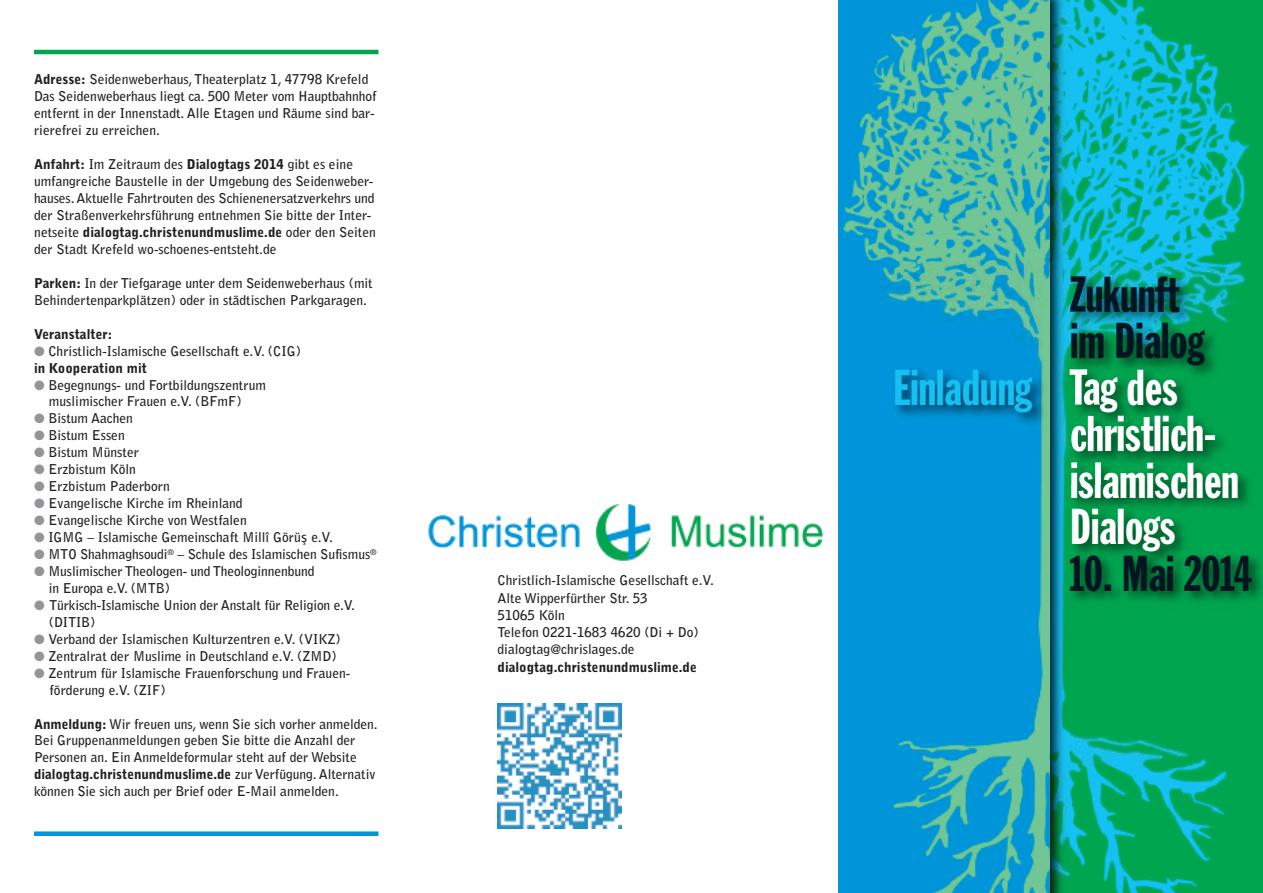
<style>
.page{position:relative;width:1263px;height:893px;background:#fff}
.page>*{position:absolute;margin:0;border:0;box-sizing:border-box;transform-origin:0 0}
.t1{font:49.5px/46.5px "Franklin Gothic Extra Cond";color:#fff}
.t2{font:49.5px/46.5px "Franklin Gothic Extra Cond";color:#001522}
.t3{font:49.5px "Franklin Gothic Extra Cond";color:#15c0f2}
.t4{font:700 13.5px/17px "Bell Gothic";color:#231f20}
.t5{font:900 13.5px "Bell Gothic";color:#231f20}
.s1{font-weight:900}
.s2{color:#939598}
.s3{font-family:"Lucida Grande";font-weight:400}
</style>
<div class="page">
<img style="left:1069px;top:0;width:194px;height:893px">
<img style="left:838px;top:0;width:231px;height:893px">
<img style="left:1045px;top:265px;width:218px;height:500px">
<img style="left:838px;top:261px;width:212px;height:223px">
<img style="left:1050px;top:261px;width:51px;height:4px">
<img style="left:1070px;top:276px;width:31px;height:36px">
<img style="left:1071px;top:323px;width:30px;height:36px">
<img style="left:1069px;top:369px;width:32px;height:41px">
<img style="left:1071px;top:416px;width:30px;height:35px">
<img style="left:1071px;top:462px;width:30px;height:22px">
<img style="left:497px;top:704px;width:125px;height:125px">
<hr style="left:34px;top:50px;width:344px;height:4px;background:#00a54f">
<div style="left:34px;top:831px;width:344px;height:5px;background:#0095d9"></div>
<img style="left:428px;top:504px;width:396px;height:57px">
<p class="t4" style="left:34px;top:72px;width:344px"><span class="s1">Adresse:</span> Seidenweberhaus,Theaterplatz 1, 47798 Krefeld Das Seidenweberhaus liegt ca. 500 Meter vom Hauptbahnhof entfernt in der Innenstadt. Alle Etagen und Räume sind bar&shy;rierefrei zu erreichen.</p>
<p class="t4" style="left:34px;top:157px;width:343px"><span class="s1">Anfahrt:</span> Im Zeitraum des <span class="s1">Dialogtags 2014</span> gibt es eine umfangreiche Baustelle in der Umgebung des Seidenweber&shy;hauses. Aktuelle Fahrtrouten des Schienenersatzverkehrs und der Straßenverkehrsführung entnehmen Sie bitte der Inter&shy;netseite <span class="s1">dialogtag.christenundmuslime.de</span> oder den Seiten der Stadt Krefeld wo-schoenes-entsteht.de</p>
<p class="t4" style="left:34px;top:275px;width:340px"><span class="s1">Parken:</span> In der Tiefgarage unter dem Seidenweberhaus (mit<br>Behindertenparkplätzen) oder in städtischen Parkgaragen.</p>
<p class="t5" style="left:34px;top:329px;width:80px">Veranstalter:</p>
<p class="t4" style="left:34px;top:343px;width:268px"><span class="s2">●</span> Christlich-Islamische Gesellschaft e.V. (CIG) <span class="s1">in Kooperation mit</span></p>
<p class="t4" style="left:49px;top:377px;width:219px;text-indent:-15px"><span class="s2">●</span> Begegnungs- und Fortbildungszentrum muslimischer Frauen e.V. (BFmF)</p>
<p class="t4" style="left:34px;top:411px;width:100px"><span class="s2">●</span> Bistum Aachen</p>
<p class="t4" style="left:34px;top:428px;width:92px"><span class="s2">●</span> Bistum Essen</p>
<p class="t4" style="left:34px;top:445px;width:107px"><span class="s2">●</span> Bistum Münster</p>
<p class="t4" style="left:34px;top:462px;width:104px"><span class="s2">●</span> Erzbistum Köln</p>
<p class="t4" style="left:34px;top:479px;width:137px"><span class="s2">●</span> Erzbistum Paderborn</p>
<p class="t4" style="left:34px;top:496px;width:210px"><span class="s2">●</span> Evangelische Kirche im Rheinland</p>
<p class="t4" style="left:34px;top:513px;width:214px"><span class="s2">●</span> Evangelische Kirche von Westfalen</p>
<p class="t4" style="left:34px;top:530px;width:300px"><span class="s2">●</span> IGMG – Islamische Gemeinschaft Millî Görü<span class="s3">ş</span> e.V.</p>
<p class="t4" style="left:34px;top:547px;width:344px"><span class="s2">●</span> MTO Shahmaghsoudi<sup>®</sup> – Schule des Islamischen Sufismus<sup>®</sup></p>
<p class="t4" style="left:49px;top:564px;width:267px;text-indent:-15px"><span class="s2">●</span> Muslimischer Theologen- und Theologinnenbund in Europa e.V. (MTB)</p>
<p class="t4" style="left:49px;top:597px;width:308px;text-indent:-15px"><span class="s2">●</span> Türkisch-Islamische Union der Anstalt für Religion e.V. (DITIB)</p>
<p class="t4" style="left:34px;top:631px;width:308px"><span class="s2">●</span> Verband der Islamischen Kulturzentren e.V. (VIKZ)</p>
<p class="t4" style="left:34px;top:648px;width:304px"><span class="s2">●</span> Zentralrat der Muslime in Deutschland e.V. (ZMD)</p>
<p class="t4" style="left:49px;top:665px;width:302px;text-indent:-15px"><span class="s2">●</span> Zentrum für Islamische Frauenforschung und Frauen&shy;förderung e.V. (ZIF)</p>
<p class="t4" style="left:34px;top:716px;width:345px"><span class="s1">Anmeldung:</span> Wir freuen uns, wenn Sie sich vorher anmelden.<br>Bei Gruppenanmeldungen geben Sie bitte die Anzahl der Personen an. Ein Anmeldeformular steht auf der Website <span class="s1">dialogtag.christenundmuslime.de</span> zur Verfügung. Alternativ können Sie sich auch per Brief oder E-Mail anmelden.</p>
<p class="t4" style="left:497px;top:573px;width:218px">Christlich-Islamische Gesellschaft e.V.<br>Alte Wipperfürther Str. 53<br>51065 Köln<br>Telefon 0221-1683 4620 (Di + Do) dialogtag@chrislages.de</p>
<p class="t5" style="left:497px;top:662px;width:201px">dialogtag.christenundmuslime.de</p>
<h1 class="t3" style="left:893px;top:369px;width:140px">Einladung</h1>
<h1 class="t2" style="left:1070px;top:274px;width:136px">Zukunft im Dialog</h1>
<h1 class="t1" style="left:1070px;top:367px;width:170px">Tag des christlich&shy;islamischen<br>Dialogs</h1>
<h1 class="t2" style="left:1070px;top:553px;width:183px">10. Mai 2014</h1>
</div>
